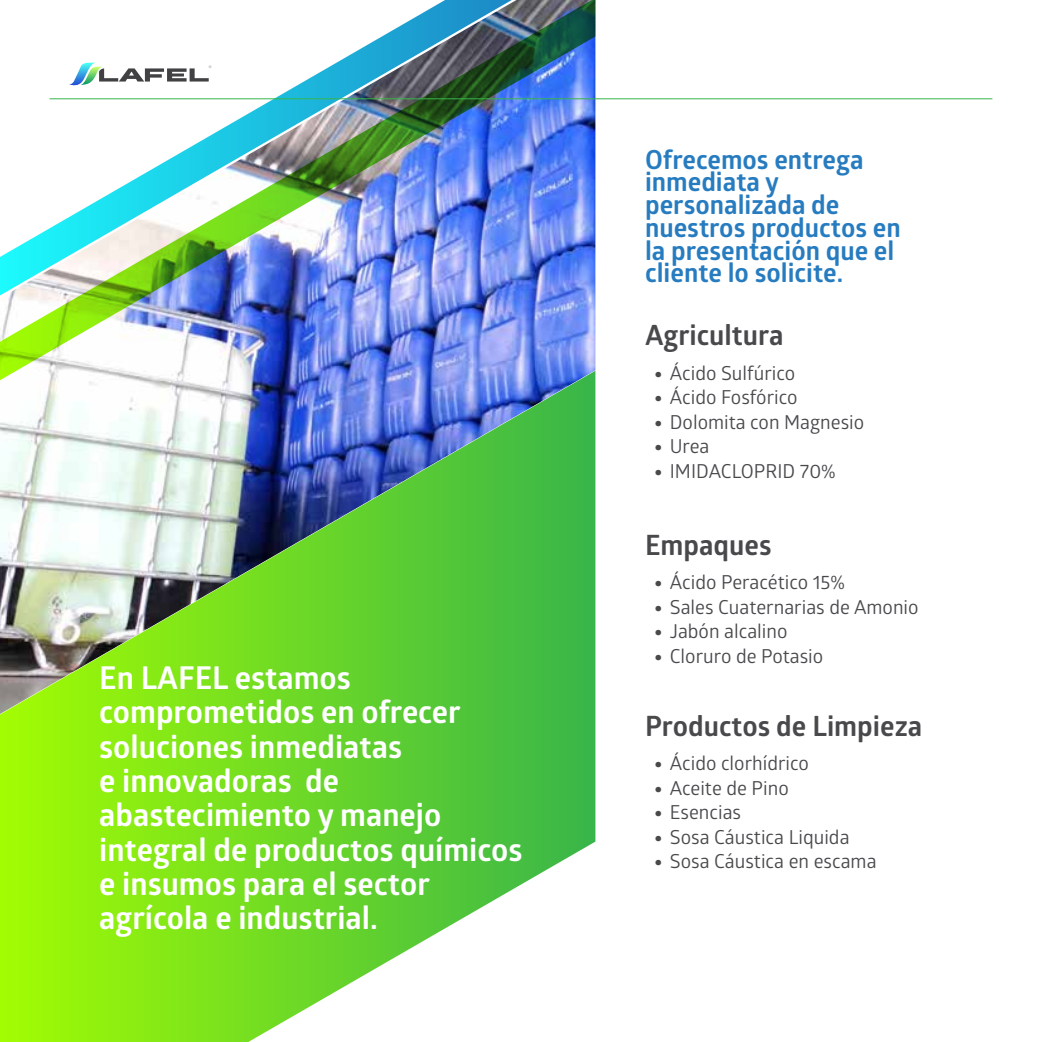
<style>
.page{position:relative;width:1042px;height:1042px;background:#fff}
.page>*{position:absolute;margin:0;border:0;box-sizing:border-box;transform-origin:0 0}
.t1{font:700 31.5px/34.3px "Glober";color:#fff}
.t2{font:700 28px "Glober";color:#49494c}
.t3{font:700 26.25px/22.8px "Glober";color:#277cc0}
.t4{font:19.25px "Glober";color:#49494c}
.s1{font-weight:900}
</style>
<div class="page">
<svg style="left:0;top:389px;width:595px;height:653px;background:#84d060"></svg>
<img style="left:0;top:304px;width:595px;height:85px">
<img style="left:0;top:0;width:595px;height:304px">
<hr style="left:50px;top:98px;width:942px;height:1px;background:#38b54a">
<h1 class="t1" style="left:99px;top:660px;width:425px">En LAFEL estamos comprometidos en ofrecer soluciones inmediatas<br>e innovadoras de abastecimiento y manejo integral de productos químicos e insumos para el sector agrícola e industrial.</h1>
<h3 class="t3" style="left:645px;top:147px;width:257px">Ofrecemos entrega inmediata y personalizada de nuestros productos en la presentación que el cliente lo solicite.</h3>
<h2 class="t2" style="left:645px;top:316px;width:140px">Agricultura</h2>
<p class="t4" style="left:655px;top:360px;width:142px"><span class="s1">•</span> Ácido Sulfúrico</p>
<p class="t4" style="left:655px;top:384px;width:144px"><span class="s1">•</span> Ácido Fosfórico</p>
<p class="t4" style="left:655px;top:409px;width:211px"><span class="s1">•</span> Dolomita con Magnesio</p>
<p class="t4" style="left:655px;top:433px;width:56px"><span class="s1">•</span> Urea</p>
<p class="t4" style="left:655px;top:458px;width:182px"><span class="s1">•</span> IMIDACLOPRID 70%</p>
<h2 class="t2" style="left:645px;top:525px;width:128px">Empaques</h2>
<p class="t4" style="left:655px;top:569px;width:192px"><span class="s1">•</span> Ácido Peracético 15%</p>
<p class="t4" style="left:655px;top:593px;width:265px"><span class="s1">•</span> Sales Cuaternarias de Amonio</p>
<p class="t4" style="left:655px;top:618px;width:134px"><span class="s1">•</span> Jabón alcalino</p>
<p class="t4" style="left:655px;top:642px;width:170px"><span class="s1">•</span> Cloruro de Potasio</p>
<h2 class="t2" style="left:645px;top:706px;width:279px">Productos de Limpieza</h2>
<p class="t4" style="left:655px;top:750px;width:155px"><span class="s1">•</span> Ácido clorhídrico</p>
<p class="t4" style="left:655px;top:774px;width:135px"><span class="s1">•</span> Aceite de Pino</p>
<p class="t4" style="left:655px;top:799px;width:88px"><span class="s1">•</span> Esencias</p>
<p class="t4" style="left:655px;top:823px;width:196px"><span class="s1">•</span> Sosa Cáustica Liquida</p>
<p class="t4" style="left:655px;top:848px;width:223px"><span class="s1">•</span> Sosa Cáustica en escama</p>
</div>
